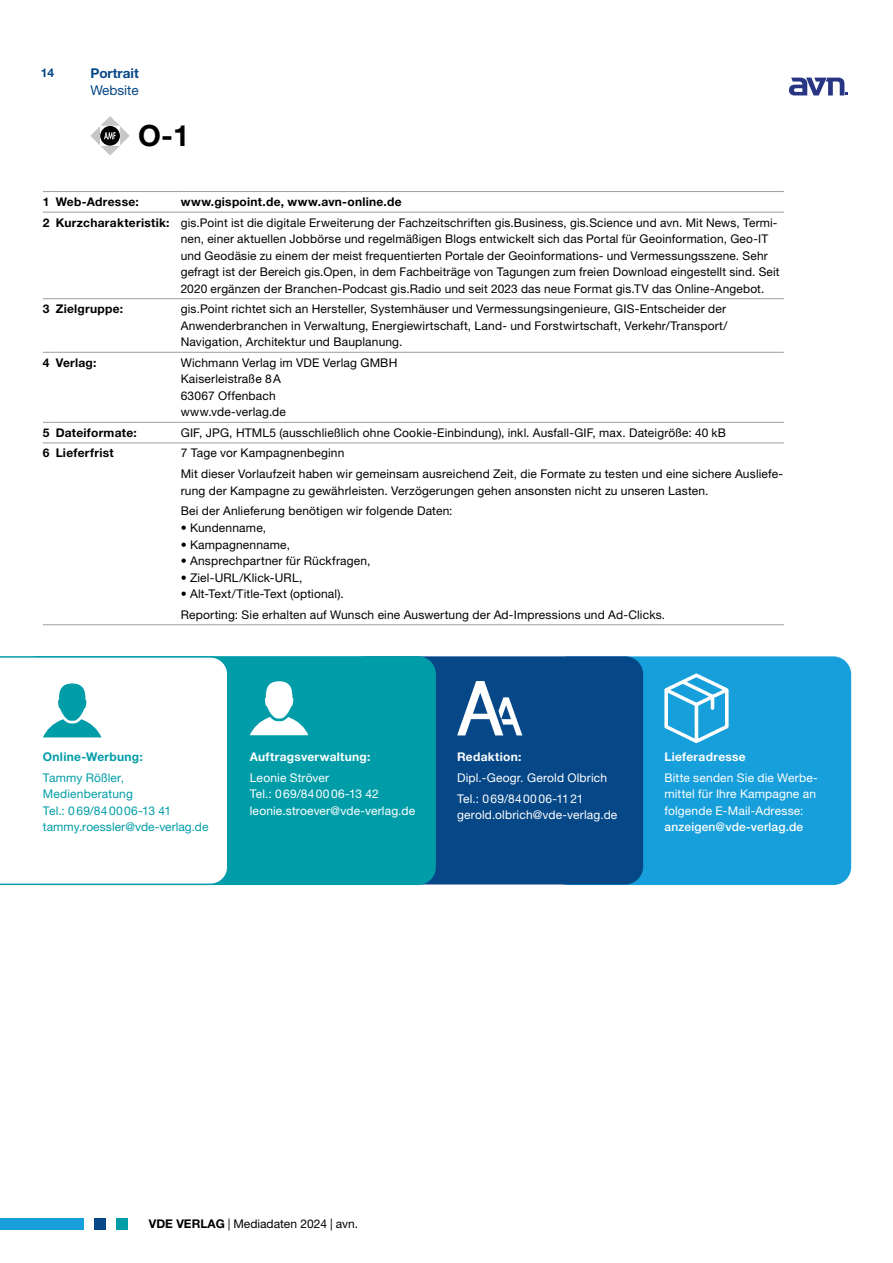
<style>
.page{position:relative;width:893px;height:1263px;background:#fff}
.page>*{position:absolute;margin:0;border:0;box-sizing:border-box;transform-origin:0 0}
.t1{font:700 29.25px "Helvetica Neue LT Std";color:#000}
.t2{font:700 13.5px "Helvetica Neue LT Std";color:#064787}
.t3{font:13.5px "Helvetica Neue LT Std";color:#064787}
.t4{font:12px/16.5px "Helvetica Neue LT Std";letter-spacing:.015em;color:#000}
.t5{font:12px/16.5px "Helvetica Neue LT Std";letter-spacing:.015em;color:#fff}
.t6{font:12px/16.5px "Helvetica Neue LT Std";letter-spacing:.01em;color:#009da8}
.t7{font:700 12px "Helvetica Neue LT Std";letter-spacing:.02em;color:#000}
.t8{font:700 12px "Helvetica Neue LT Std";letter-spacing:.025em;color:#fff}
.t9{font:500 12px "Helvetica Neue LT Std";letter-spacing:.015em;color:#fff}
.t10{font:700 12px "Helvetica Neue LT Std";letter-spacing:.025em;color:#009da8}
.t11{font:700 12px "Helvetica Neue LT Std";color:#064787}
.s1{font-weight:700}
</style>
<div class="page">
<div style="left:551px;top:656px;width:300px;height:229px;background:#169fdb;border-radius:18px"></div>
<div style="left:346px;top:656px;width:297px;height:228px;background:#064787;border-radius:18px"></div>
<div style="left:19px;top:656px;width:417px;height:229px;background:#009da8;border-radius:18px"></div>
<div style="left:0;top:656px;width:229px;height:230px;background:#fff"></div>
<svg style="left:250px;top:681px;width:58px;height:54px"></svg>
<svg style="left:43px;top:683px;width:58px;height:54px"></svg>
<svg style="left:664px;top:673px;width:65px;height:70px"></svg>
<svg style="left:457px;top:681px;width:65px;height:54px"></svg>
<svg style="left:43px;top:191px;width:13px;height:1px"></svg>
<hr style="left:56px;top:191px;width:125px;height:1px;background:#9d9d9c">
<hr style="left:181px;top:191px;width:603px;height:1px;background:#9d9d9c">
<svg style="left:43px;top:212px;width:13px;height:1px"></svg>
<hr style="left:56px;top:212px;width:125px;height:1px;background:#9d9d9c">
<hr style="left:181px;top:212px;width:603px;height:1px;background:#9d9d9c">
<svg style="left:43px;top:298px;width:13px;height:1px"></svg>
<hr style="left:56px;top:298px;width:125px;height:1px;background:#9d9d9c">
<hr style="left:181px;top:298px;width:603px;height:1px;background:#9d9d9c">
<svg style="left:43px;top:352px;width:13px;height:1px"></svg>
<hr style="left:56px;top:352px;width:125px;height:1px;background:#9d9d9c">
<hr style="left:181px;top:352px;width:603px;height:1px;background:#9d9d9c">
<svg style="left:43px;top:422px;width:13px;height:1px"></svg>
<hr style="left:56px;top:422px;width:125px;height:1px;background:#9d9d9c">
<hr style="left:181px;top:422px;width:603px;height:1px;background:#9d9d9c">
<svg style="left:43px;top:443px;width:13px;height:1px"></svg>
<hr style="left:56px;top:443px;width:125px;height:1px;background:#9d9d9c">
<hr style="left:181px;top:443px;width:603px;height:1px;background:#9d9d9c">
<svg style="left:43px;top:624px;width:13px;height:1px"></svg>
<hr style="left:56px;top:624px;width:125px;height:1px;background:#9d9d9c">
<hr style="left:181px;top:624px;width:603px;height:1px;background:#9d9d9c">
<svg style="left:789px;top:78px;width:59px;height:18px"></svg>
<svg style="left:90px;top:116px;width:40px;height:40px"></svg>
<div style="left:0;top:1217px;width:84px;height:12px;background:#169fdb"></div>
<div style="left:94px;top:1217px;width:12px;height:12px;background:#064787"></div>
<div style="left:116px;top:1217px;width:12px;height:12px;background:#009da8"></div>
<p class="t11" style="left:41px;top:66px;width:15px">14</p>
<p class="t2" style="left:90px;top:65px;width:50px">Portrait</p>
<p class="t3" style="left:90px;top:82px;width:50px">Website</p>
<h1 class="t1" style="left:138px;top:118px;width:53px">O-1</h1>
<p class="t4" style="left:43px;top:191px;width:736px;line-height:20.5px;text-indent:138px"><span class="s1">www.gispoint.de, www.avn-online.de<br>2 Kurzcharakteristik:</span> gis.Point ist die digitale Erweiterung der Fachzeitschriften gis.Business, gis.Science und avn. Mit News, Termi-</p>
<p class="t4" style="left:181px;top:230px;width:600px">nen, einer aktuellen Jobbörse und regelmäßigen Blogs entwickelt sich das Portal für Geoinformation, Geo-IT und Geodäsie zu einem der meist frequentierten Portale der Geoinformations- und Vermessungsszene. Sehr gefragt ist der Bereich gis.Open, in dem Fachbeiträge von Tagungen zum freien Download eingestellt sind. Seit 2020 ergänzen der Branchen-Podcast gis.Radio und seit 2023 das neue Format gis.TV das Online-Angebot.</p>
<p class="t7" style="left:43px;top:302px;width:82px">3 Zielgruppe:</p>
<p class="t4" style="left:181px;top:301px;width:548px;text-align:justify">gis.Point richtet sich an Hersteller, Systemhäuser und Vermessungsingenieure, GIS-Entscheider der Anwenderbranchen in Verwaltung, Energiewirtschaft, Land- und Forstwirtschaft, Verkehr/Transport/ Navigation, Architektur und Bauplanung.</p>
<p class="t7" style="left:43px;top:355px;width:55px">4 Verlag:</p>
<p class="t4" style="left:181px;top:354px;width:218px">Wichmann Verlag im VDE Verlag GMBH<br>Kaiserleistraße 8A<br>63067 Offenbach<br>www.vde-verlag.de</p>
<p class="t7" style="left:43px;top:425px;width:95px">5 Dateiformate:</p>
<p class="t4" style="left:181px;top:424px;width:547px">GIF, JPG, HTML5 (ausschließlich ohne Cookie-Einbindung), inkl. Ausfall-GIF, max. -Dateigröße: 40 kB</p>
<p class="t7" style="left:43px;top:446px;width:72px">6 Lieferfrist</p>
<p class="t4" style="left:181px;top:443px;width:604px;line-height:20.7px">7 Tage vor Kampagnenbeginn<br>Mit dieser Vorlaufzeit haben wir gemeinsam ausreichend Zeit, die Formate zu testen und eine sichere Ausliefe-</p>
<p class="t4" style="left:181px;top:480px;width:529px;line-height:20.7px">rung der Kampagne zu gewährleisten. Verzögerungen gehen ansonsten nicht zu unseren Lasten.<br>Bei der Anlieferung benötigen wir folgende Daten:</p>
<p class="t4" style="left:181px;top:519px;width:87px">• Kundenname,</p>
<p class="t4" style="left:181px;top:536px;width:111px">• Kampagnenname,</p>
<p class="t4" style="left:181px;top:552px;width:191px">• Ansprechpartner für Rückfragen,</p>
<p class="t4" style="left:181px;top:569px;width:123px">• Ziel-URL/Klick-URL,</p>
<p class="t4" style="left:181px;top:583px;width:486px;line-height:20.7px">• Alt-Text/Title-Text (optional).<br>Reporting: Sie erhalten auf Wunsch eine Auswertung der Ad-Impressions und Ad-Clicks.</p>
<p class="t7" style="left:43px;top:194px;width:97px">1 Web-Adresse:</p>
<p class="t10" style="left:43px;top:749px;width:101px">Online-Werbung:</p>
<p class="t6" style="left:43px;top:769px;width:167px">Tammy Rößler,<br>Medienberatung<br>Tel.: 069/840006-13 41 tammy.roessler@vde-verlag.de</p>
<p class="t8" style="left:250px;top:749px;width:122px">Auftragsverwaltung:</p>
<p class="t5" style="left:250px;top:769px;width:167px">Leonie Ströver<br>Tel.: 069/840006-13 42 leonie.stroever@vde-verlag.de</p>
<p class="t8" style="left:457px;top:749px;width:66px">Redaktion:</p>
<p class="t5" style="left:457px;top:767px;width:152px;line-height:20.7px">Dipl.-Geogr. Gerold Olbrich<br>Tel.: 069/840006-1121</p>
<p class="t5" style="left:457px;top:806px;width:162px">gerold.olbrich@vde-verlag.de</p>
<p class="t8" style="left:664px;top:749px;width:83px">Lieferadresse</p>
<p class="t5" style="left:664px;top:769px;width:155px">Bitte senden Sie die Werbe&shy;mittel für Ihre Kampagne an folgende E-Mail-Adresse:</p>
<p class="t9" style="left:664px;top:820px;width:140px">anzeigen@vde-verlag.de</p>
<p class="t4" style="left:149px;top:1215px;width:211px"><span class="s1">VDE VERLAG</span> | Mediadaten 2024 | avn.</p>
</div>
